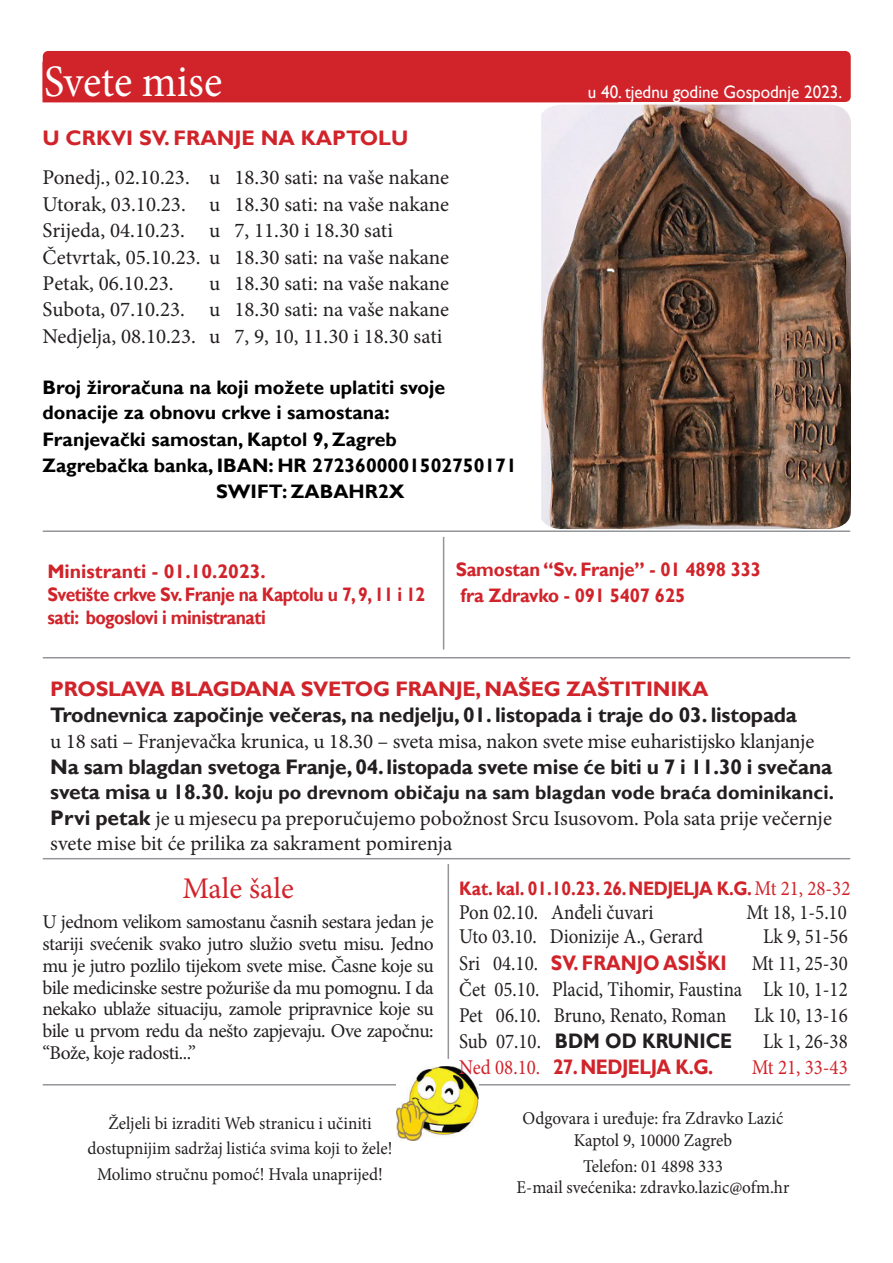
<style>
.page{position:relative;width:893px;height:1263px;background:#fff}
.page>*{position:absolute;margin:0;border:0;box-sizing:border-box;transform-origin:0 0}
.t1{font:45px "Minion Pro";letter-spacing:-.005em;color:#fff;scale:.95 1}
.t2{font:30px "Minion Pro";letter-spacing:.005em;color:#d1232a}
.t3{font:21px/25.2px "Minion Pro";color:#231f20}
.t4{font:21px "Minion Pro";color:#231f20;scale:.9 1}
.t5{font:700 21px "Gill Sans";letter-spacing:-.01em;color:#231f20}
.t6{font:700 21px "Gill Sans";letter-spacing:-.01em;color:#d1232a}
.t7{font:700 21px "Gill Sans";letter-spacing:-.01em;color:#d1232a;scale:.9 1}
.t8{font:700 21px "Gill Sans";letter-spacing:-.01em;color:#231f20;scale:.9 1}
.t9{font:21px "Minion Pro";color:#d1232a;scale:.9 1}
.t10{font:19.5px/21.8px "Minion Pro";letter-spacing:-.025em;color:#231f20;text-align:justify}
.t11{font:700 19.5px/25.5px "Gill Sans";color:#000}
.t12{font:700 19.5px/23.4px "Gill Sans";letter-spacing:-.025em;color:#d1232a;scale:.9 1}
.t13{font:700 19.5px "Gill Sans";letter-spacing:.005em;color:#231f20}
.t14{font:700 19.5px "Gill Sans";letter-spacing:-.025em;color:#d1232a;scale:.95 1}
.t15{font:700 19.5px "Gill Sans";color:#d1232a}
.t16{font:18px/21.6px "Minion Pro";color:#231f20;text-align:center;scale:.95 1}
.t17{font:18px "Gill Sans";color:#fff;scale:.95 1}
.s1{font-size:21px}
.s2{font-family:"Gill Sans";font-weight:700}
.s3{font-family:"Minion Pro";font-weight:400;font-size:21px}
.s4{font-family:"Gill Sans";font-weight:700;color:#d1232a}
.s5{font-family:"Minion Pro";font-weight:400}
</style>
<div class="page">
<hr style="left:43px;top:657px;width:807px;height:1px;background:#939598">
<hr style="left:43px;top:530px;width:807px;height:2px;background:#939598">
<hr style="left:43px;top:858px;width:807px;height:1px;background:#939598">
<hr style="left:43px;top:1084px;width:807px;height:1px;background:#939598">
<hr style="left:443px;top:537px;width:1px;height:112px;background:#939598">
<hr style="left:448px;top:864px;width:1px;height:195px;background:#939598">
<img style="left:396px;top:1066px;width:82px;height:75px">
<div style="left:43px;top:51px;width:808px;height:51px;background:#d1232a"></div>
<img style="left:541px;top:105px;width:310px;height:424px">
<p class="t1" style="left:44px;top:51px;width:189px">Svete mise</p>
<p class="t6" style="left:43px;top:126px;width:367px">U CRKVI SV. FRANJE NA KAPTOLU</p>
<p class="t3" style="left:43px;top:165px;width:408px">Ponedj., 02.10.23. u 18.30 sati: na vaše nakane</p>
<p class="t3" style="left:43px;top:192px;width:408px">Utorak, 03.10.23. u 18.30 sati: na vaše nakane</p>
<p class="t3" style="left:43px;top:218px;width:352px">Srijeda, 04.10.23. u 7, 11.30 i 18.30 sati</p>
<p class="t3" style="left:43px;top:244px;width:408px">Četvrtak, 05.10.23. u 18.30 sati: na vaše nakane</p>
<p class="t3" style="left:43px;top:271px;width:133px">Petak, 06.10.23.</p>
<p class="t3" style="left:209px;top:271px;width:242px">u 18.30 sati: na vaše nakane</p>
<p class="t3" style="left:43px;top:297px;width:408px">Subota, 07.10.23. u 18.30 sati: na vaše nakane</p>
<p class="t3" style="left:43px;top:323px;width:402px">Nedjelja, 08.10.23. u 7, 9, 10, 11.30 i 18.30 sati</p>
<p class="t11" style="left:43px;top:375px;width:404px">Broj žiroračuna na koji možete uplatiti svoje donacije za obnovu crkve i samostana:</p>
<p class="t11" style="left:43px;top:427px;width:356px">Franjevački samostan, Kaptol 9, Zagreb</p>
<p class="t11" style="left:43px;top:453px;width:476px">Zagrebačka banka, IBAN: HR 2723600001502750171</p>
<p class="t11" style="left:216px;top:480px;width:190px">SWIFT: ZABAHR2X</p>
<p class="t17" style="left:588px;top:81px;width:269px">u 40. tjednu godine Gospodnje 2023.</p>
<p class="t17" style="left:594px;top:84px;width:267px">u 17 tjednu godine Gospodnje 2012.</p>
<p class="t15" style="left:47px;top:559px;width:220px">Ministranti - 01.10.2023.</p>
<p class="t12" style="left:47px;top:583px;width:421px">Svetište crkve Sv. Franje na Kaptolu u 7, 9, 11 i 12 sati: bogoslovi i ministranati</p>
<p class="t14" style="left:456px;top:558px;width:323px">Samostan “Sv. Franje” - 01 4898 333</p>
<p class="t14" style="left:461px;top:584px;width:238px">fra Zdravko - 091 5407 625</p>
<p class="t6" style="left:50px;top:676px;width:660px">PROSLAVA BLAGDANA SVETOG FRANJE, NAŠEG ZAŠTITINIKA</p>
<p class="t5" style="left:50px;top:702px;width:748px">Trodnevnica započinje večeras, na nedjelju, 01. listopada i traje do 03. listopada</p>
<p class="t3" style="left:50px;top:728px;width:766px">u 18 sati – Franjevačka krunica, u 18.30 – sveta misa, nakon svete mise euharistijsko klanjanje</p>
<p class="t5" style="left:50px;top:754px;width:783px">Na sam blagdan svetoga Franje, 04. listopada svete mise će biti u 7 i 11.30 i svečana</p>
<p class="t13" style="left:50px;top:781px;width:785px"><span class="s1">sveta misa u 18.30</span>. koju po drevnom običaju na sam blagdan vode braća dominikanci.</p>
<p class="t3" style="left:50px;top:806px;width:783px"><span class="s2">Prvi petak</span> je u mjesecu pa preporučujemo pobožnost Srcu Isusovom. Pola sata prije večernje svete mise bit će prilika za sakrament pomirenja</p>
<p class="t2" style="left:182px;top:868px;width:113px">Male šale</p>
<p class="t10" style="left:43px;top:911px;width:393px">U jednom velikom samostanu časnih sestara jedan je stariji svećenik svako jutro služio svetu misu. Jedno mu je jutro pozlilo tijekom svete mise. Časne koje su bile medicinske sestre požuriše da mu pomognu. I da nekako ublaže situaciju, zamole pripravnice koje su bile u prvom redu da nešto zapjevaju. Ove započnu: “Bože, koje radosti...”</p>
<p class="t16" style="left:108px;top:1112px;width:279px">Željeli bi izraditi Web stranicu i učiniti</p>
<p class="t16" style="left:88px;top:1138px;width:323px">dostupnijim sadržaj listića svima koji to žele!</p>
<p class="t16" style="left:97px;top:1164px;width:302px">Molimo stručnu pomoć! Hvala unaprijed!</p>
<p class="t12" style="left:459px;top:878px;width:436px">Kat. kal. 01.10.23. 26. NEDJELJA K.G. <span class="s3">Mt 21, 28-32</span></p>
<p class="t4" style="left:459px;top:899px;width:217px">Pon 02.10. Anđeli čuvari</p>
<p class="t4" style="left:746px;top:899px;width:113px">Mt 18, 1-5.10</p>
<p class="t4" style="left:459px;top:923px;width:272px">Uto 03.10. Dionizije A., Gerard</p>
<p class="t4" style="left:763px;top:923px;width:96px">Lk 9, 51-56</p>
<p class="t4" style="left:459px;top:949px;width:433px">Sri 04.10. <span class="s4">SV. FRANJO ASIŠKI</span> Mt 11, 25-30</p>
<p class="t4" style="left:459px;top:975px;width:433px">Čet 05.10. Placid, Tihomir, Faustina Lk 10, 1-12</p>
<p class="t4" style="left:459px;top:1001px;width:298px">Pet 06.10. Bruno, Renato, Roman</p>
<p class="t4" style="left:754px;top:1001px;width:106px">Lk 10, 13-16</p>
<p class="t8" style="left:459px;top:1028px;width:305px"><span class="s5">Sub 07.10.</span> BDM OD KRUNICE</p>
<p class="t4" style="left:763px;top:1027px;width:96px">Lk 1, 26-38</p>
<p class="t7" style="left:459px;top:1054px;width:284px"><span class="s5">Ned 08.10.</span> 27. NEDJELJA K.G.</p>
<p class="t9" style="left:752px;top:1053px;width:108px">Mt 21, 33-43</p>
<p class="t16" style="left:523px;top:1108px;width:276px">Odgovara i uređuje: fra Zdravko Lazić<br>Kaptol 9, 10000 Zagreb</p>
<p class="t16" style="left:517px;top:1155px;width:289px">Telefon: 01 4898 333<br>E-mail svećenika: zdravko.lazic@ofm.hr</p>
</div>
